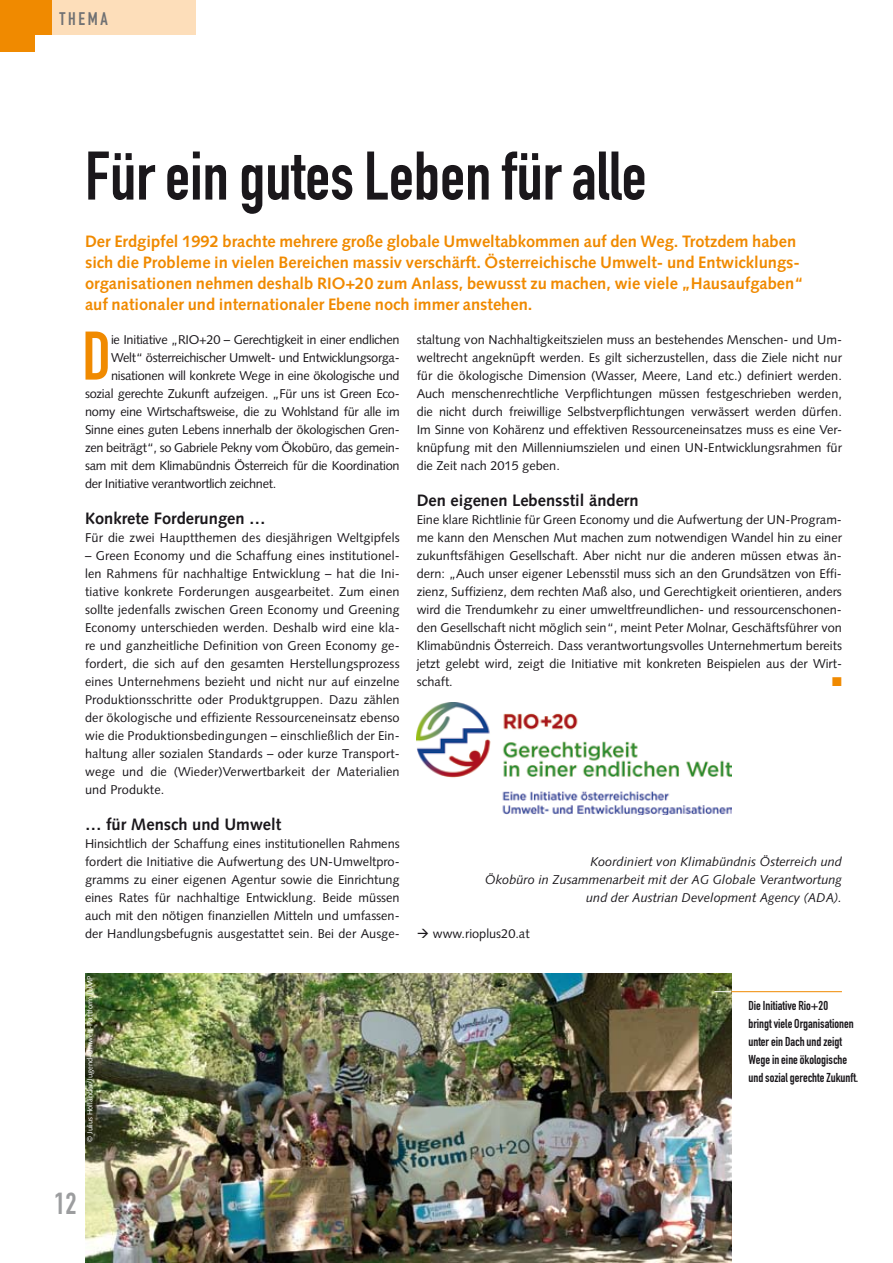
<style>
.page{position:relative;width:893px;height:1263px;background:#fff}
.page>*{position:absolute;margin:0;border:0;box-sizing:border-box;transform-origin:0 0}
.t1{font:67.5px "DIN Engschrift";color:#1a171b}
.t2{font:67.5px "DIN Engschrift";color:#f08a00}
.t3{font:18px "DIN Engschrift";color:#707173}
.t4{font:700 16.5px/21px "Syntax";color:#f08a00}
.t5{font:700 16.5px "Syntax";color:#1a171b}
.t6{font:12.75px/18px "Syntax";letter-spacing:-.02em;color:#1a171b;text-align:justify}
.t7{font:italic 12.75px/18px "Syntax";color:#1a171b;text-align:right}
.t8{font:12.75px/18px "DIN Engschrift";color:#1a171b}
.t9{font:12.75px "Syntax";letter-spacing:.01em;color:#1a171b}
.t10{font:12.75px "Syntax";color:#1a171b}
.t11{font:12.75px "Zapf Dingbats ITC";color:#f08a00}
.t12{font:7.5px "Syntax";color:#fff}
</style>
<div class="page">
<img style="left:85px;top:974px;width:646px;height:289px">
<div style="left:0;top:0;width:196px;height:34px;background:#fddeba"></div>
<div style="left:0;top:0;width:51px;height:34px;background:#f08a00"></div>
<div style="left:0;top:0;width:34px;height:51px;background:#f08a00"></div>
<svg style="left:714px;top:991px;width:17px;height:1px"></svg>
<hr style="left:731px;top:991px;width:111px;height:1px;background:#f08a00">
<img style="left:417px;top:703px;width:314px;height:111px">
<h2 class="t3" style="left:60px;top:8px;width:50px">them a</h2>
<h1 class="t1" style="left:85px;top:136px;width:563px">Für ein gutes Leben für alle</h1>
<p class="t4" style="left:85px;top:231px;width:720px">Der Erdgipfel 1992 brachte mehrere große globale Umweltabkommen auf den Weg. Trotzdem haben sich die Probleme in vielen Bereichen massiv verschärft. Österreichische Umwelt- und Entwicklungs&shy;organisationen nehmen deshalb RIO+20 zum Anlass, bewusst zu machen, wie viele „Hausaufgaben“ auf nationaler und internationaler Ebene noch immer anstehen.</p>
<h1 class="t2" style="left:82px;top:316px;width:24px">D</h1>
<p class="t6" style="left:111px;top:330px;width:290px">ie Initiative „RIO+20 – Gerechtigkeit in einer endlichen</p>
<p class="t6" style="left:111px;top:348px;width:290px">Welt“ österreichischer Umwelt- und Entwicklungsorga-</p>
<p class="t6" style="left:111px;top:366px;width:290px">nisationen will konkrete Wege in eine ökologische und</p>
<p class="t6" style="left:85px;top:384px;width:316px">sozial gerechte Zukunft aufzeigen. „Für uns ist Green Eco-</p>
<p class="t6" style="left:85px;top:402px;width:316px">nomy eine Wirtschaftsweise, die zu Wohlstand für alle im</p>
<p class="t6" style="left:85px;top:420px;width:316px">Sinne eines guten Lebens innerhalb der ökologischen Gren-</p>
<p class="t6" style="left:85px;top:438px;width:316px">zen beiträgt“, so Gabriele Pekny vom Ökobüro, das gemein-</p>
<p class="t6" style="left:85px;top:456px;width:316px">sam mit dem Klimabündnis Österreich für die Koordination</p>
<p class="t6" style="left:85px;top:474px;width:193px">der Initiative verantwortlich zeichnet.</p>
<p class="t5" style="left:85px;top:508px;width:182px">Konkrete Forderungen …</p>
<p class="t9" style="left:85px;top:530px;width:316px">Für die zwei Hauptthemen des diesjährigen Weltgipfels</p>
<p class="t6" style="left:85px;top:546px;width:316px">– Green Economy und die Schaffung eines institutionel&shy;len Rahmens für nachhaltige Entwicklung – hat die Ini&shy;tiative konkrete Forderungen ausgearbeitet. Zum einen sollte jedenfalls zwischen Green Economy und Greening Economy unterschieden werden. Deshalb wird eine kla&shy;re und ganzheitliche Definition von Green Economy ge&shy;fordert, die sich auf den gesamten Herstellungsprozess eines Unternehmens bezieht und nicht nur auf einzelne Produktionsschritte oder Produktgruppen. Dazu zählen der ökologische und effiziente Ressourceneinsatz ebenso wie die Produktionsbedingungen – einschließlich der Ein&shy;haltung aller sozialen Standards – oder kurze Transport&shy;wege und die (Wieder)Verwertbarkeit der Materialien und Produkte.</p>
<p class="t5" style="left:85px;top:814px;width:198px">… für Mensch und Umwelt</p>
<p class="t6" style="left:85px;top:834px;width:316px">Hinsichtlich der Schaffung eines institutionellen Rahmens fordert die Initiative die Aufwertung des UN-Umweltpro&shy;gramms zu einer eigenen Agentur sowie die Einrichtung eines Rates für nachhaltige Entwicklung. Beide müssen auch mit den nötigen finanziellen Mitteln und umfassen&shy;der Handlungsbefugnis ausgestattet sein. Bei der Ausge-</p>
<p class="t12" style="left:85px;top:1141px;width:168px;rotate:-90deg">© Julius Holländer/Jugend-Umwelt-Plattform JUMP</p>
<p class="t6" style="left:417px;top:330px;width:427px">staltung von Nachhaltigkeitszielen muss an bestehendes Menschen- und Um&shy;weltrecht angeknüpft werden. Es gilt sicherzustellen, dass die Ziele nicht nur für die ökologische Dimension (Wasser, Meere, Land etc.) definiert werden.<br>Auch menschenrechtliche Verpflichtungen müssen festgeschrieben werden, die nicht durch freiwillige Selbstverpflichtungen verwässert werden dürfen.<br>Im Sinne von Kohärenz und effektiven Ressourceneinsatzes muss es eine Ver&shy;knüpfung mit den Millenniumszielen und einen UN-Entwicklungsrahmen für die Zeit nach 2015 geben.</p>
<p class="t5" style="left:417px;top:490px;width:223px">Den eigenen Lebensstil ändern</p>
<p class="t6" style="left:417px;top:510px;width:427px">Eine klare Richtlinie für Green Economy und die Aufwertung der UN-Program&shy;me kann den Menschen Mut machen zum notwendigen Wandel hin zu einer zukunftsfähigen Gesellschaft. Aber nicht nur die anderen müssen etwas än&shy;dern: „Auch unser eigener Lebensstil muss sich an den Grundsätzen von Effi&shy;zienz, Suffizienz, dem rechten Maß also, und Gerechtigkeit orientieren, anders wird die Trendumkehr zu einer umweltfreundlichen- und ressourcenschonen&shy;den Gesellschaft nicht möglich sein“, meint Peter Molnar, Geschäftsführer von Klimabündnis Österreich. Dass verantwortungsvolles Unternehmertum bereits jetzt gelebt wird, zeigt die Initiative mit konkreten Beispielen aus der Wirt&shy;schaft.</p>
<p class="t11" style="left:832px;top:675px;width:11px">■</p>
<p class="t7" style="left:485px;top:852px;width:358px">Koordiniert von Klimabündnis Österreich und<br>Ökobüro in Zusammenarbeit mit der AG Globale Verantwortung und der Austrian Development Agency (ADA).</p>
<p class="t10" style="left:417px;top:926px;width:114px">→ www.rioplus20.at</p>
<p class="t8" style="left:748px;top:996px;width:111px">Die Initiative Rio+20<br>bringt viele Organisationen unter ein Dach und zeigt<br>Wege in eine ökologische und sozial gerechte Zukunft.</p>
</div>
